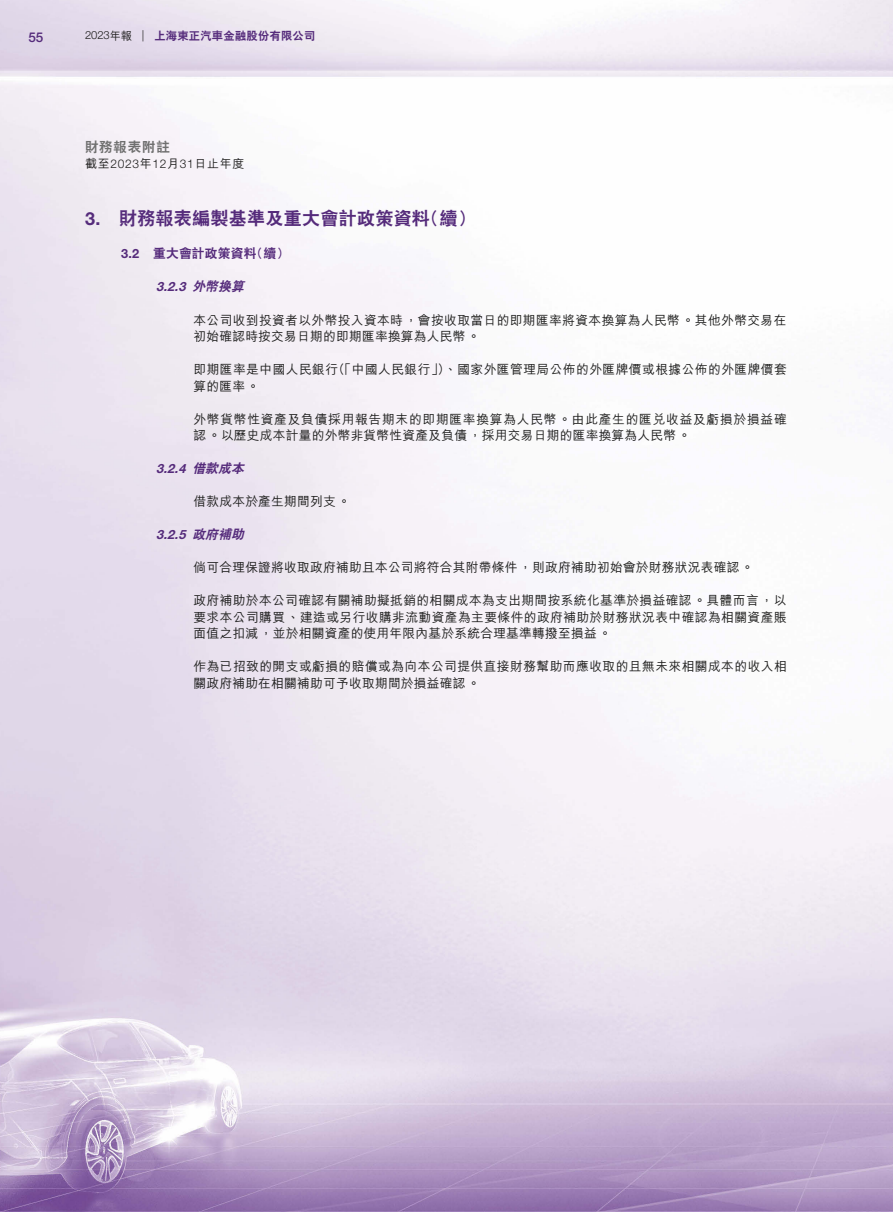
<style>
.page{position:relative;width:893px;height:1212px;background:#fff}
.page>*{position:absolute;margin:0;border:0;box-sizing:border-box;transform-origin:0 0}
.t1{font:800 18px "C Hei 2 HK";letter-spacing:.015em;color:#552b7b}
.t2{font:700 18px "Helvetica Neue LT Std";color:#552b7b}
.t3{font:800 13.5px "C Hei 2 HK";letter-spacing:.055em;color:#6f6f6f}
.t4{font:500 13.5px "Helvetica Neue LT Std";color:#552b7b}
.t5{font:500 12.75px/16.5px "M Hei HK";letter-spacing:.03em;color:#1c1c1b}
.t6{font:500 12.75px/16.5px "M Hei HK";letter-spacing:.055em;color:#1c1c1b}
.t7{font:italic 700 12.75px "Helvetica Neue LT Std";color:#552b7b}
.t8{font:800 12.75px "C Hei 2 HK";letter-spacing:.015em;color:#552b7b}
.t9{font:700 12.75px "Helvetica Neue LT Std";color:#552b7b}
.t10{font:500 12px "M Hei HK";letter-spacing:.055em;color:#1c1c1b}
.t11{font:800 11.25px "C Hei 2 HK";letter-spacing:.025em;color:#552b7b}
.t12{font:300 11.25px "Helvetica Neue LT Std";color:#1c1c1b}
.s1{font-family:"M Hei HK";font-weight:500}
.s2{font-family:"Helvetica Neue LT Std";font-weight:300}
.s3{font-family:"C Hei 2 HK";font-weight:800}
</style>
<div class="page">
<img style="left:0;top:0;width:893px;height:1212px">
<p class="t4" style="left:29px;top:29px;width:16px">55</p>
<p class="t12" style="left:85px;top:28px;width:49px">2023<span class="s1">年報</span></p>
<p class="t12" style="left:142px;top:28px;width:4px">|</p>
<p class="t11" style="left:154px;top:28px;width:163px">上海東正汽車金融股份有限公司</p>
<p class="t3" style="left:85px;top:138px;width:86px">財務報表附註</p>
<p class="t10" style="left:85px;top:155px;width:161px">截至<span class="s2">2023</span>年<span class="s2">12</span>月<span class="s2">31</span>日止年度</p>
<h1 class="t2" style="left:85px;top:208px;width:17px">3.</h1>
<h1 class="t1" style="left:119px;top:207px;width:312px">財務報表編製基準及重大會計政策資料</h1>
<h1 class="t1" style="left:421px;top:207px;width:56px">（續(</h1>
<p class="t9" style="left:121px;top:246px;width:20px">3.2</p>
<p class="t8" style="left:153px;top:245px;width:105px">重大會計政策資料</p>
<p class="t8" style="left:250px;top:245px;width:40px">（續(</p>
<p class="t7" style="left:156px;top:279px;width:93px">3.2.3 <span class="s3">外幣換算</span></p>
<p class="t5" style="left:193px;top:311px;width:594px">本公司收到投資者以外幣投入資本時，會按收取當日的即期匯率將資本換算為人民幣。其他外幣交易在初始確認時按交易日期的即期匯率換算為人民幣。</p>
<p class="t5" style="left:332px;top:360px;width:456px">（「中國人民銀行」）、國家外匯管理局公佈的外匯牌價或根據公佈的外匯牌價套</p>
<p class="t5" style="left:193px;top:360px;width:146px">即期匯率是中國人民銀行算的匯率。</p>
<p class="t6" style="left:193px;top:410px;width:595px">外幣貨幣性資產及負債採用報告期末的即期匯率換算為人民幣。由此產生的匯兌收益及虧損於損益確認。以歷史成本計量的外幣非貨幣性資產及負債，採用交易日期的匯率換算為人民幣。</p>
<p class="t7" style="left:156px;top:461px;width:93px">3.2.4 <span class="s3">借款成本</span></p>
<p class="t5" style="left:193px;top:492px;width:158px">借款成本於產生期間列支。</p>
<p class="t7" style="left:156px;top:527px;width:93px">3.2.5 <span class="s3">政府補助</span></p>
<p class="t5" style="left:193px;top:558px;width:562px">倘可合理保證將收取政府補助且本公司將符合其附帶條件，則政府補助初始會於財務狀況表確認。</p>
<p class="t5" style="left:193px;top:591px;width:595px;text-align:justify">政府補助於本公司確認有關補助擬抵銷的相關成本為支出期間按系統化基準於損益確認。具體而言，以要求本公司購買、建造或另行收購非流動資產為主要條件的政府補助於財務狀況表中確認為相關資產賬面值之扣減，並於相關資產的使用年限內基於系統合理基準轉撥至損益。</p>
<p class="t5" style="left:193px;top:657px;width:595px">作為已招致的開支或虧損的賠償或為向本公司提供直接財務幫助而應收取的且無未來相關成本的收入相關政府補助在相關補助可予收取期間於損益確認。</p>
</div>
